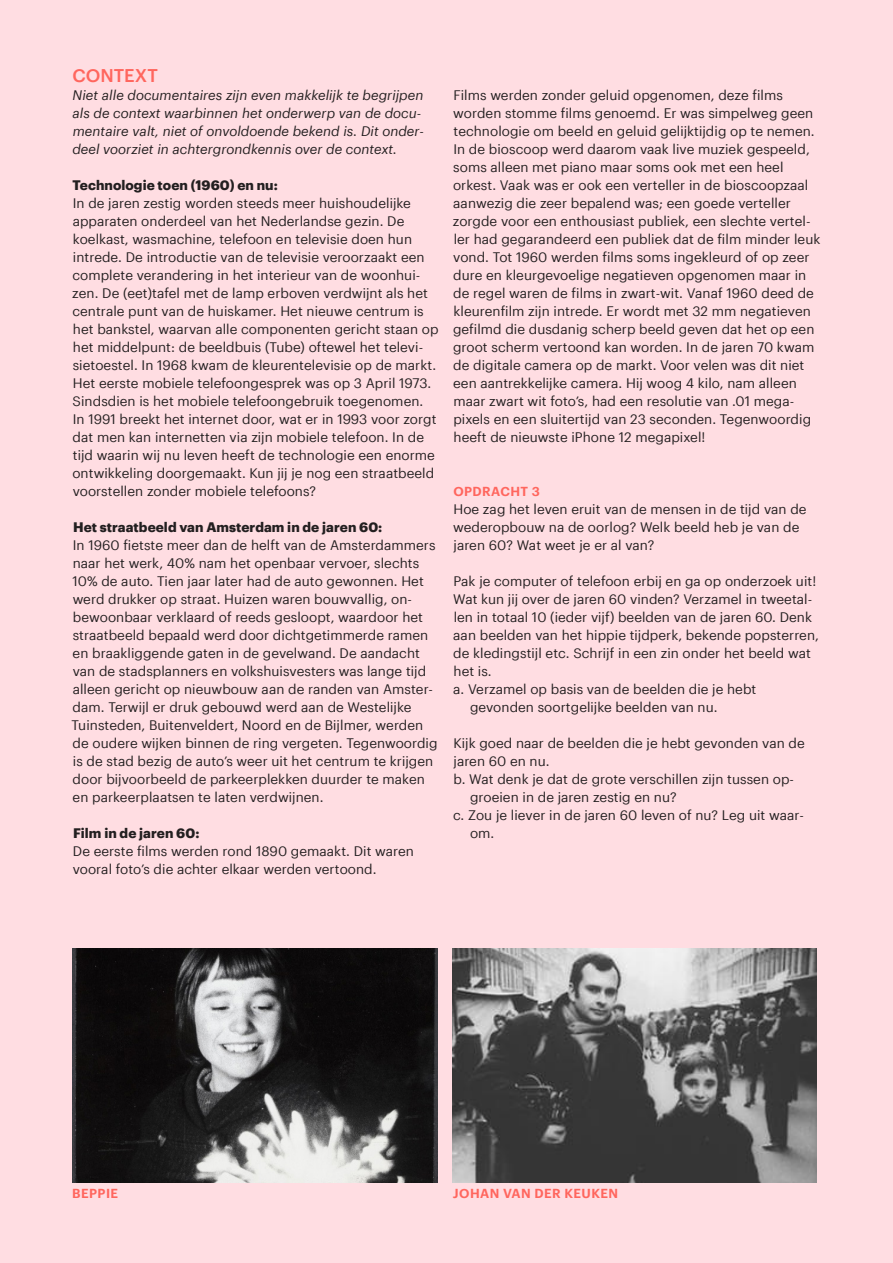
<style>
.page{position:relative;width:893px;height:1263px;background:#ffdde2}
.page>*{position:absolute;margin:0;border:0;box-sizing:border-box;transform-origin:0 0}
.t1{font:500 18px "Graphik App";color:#ff665e}
.t2{font:13.5px/18px "Graphik App";letter-spacing:.005em;color:#231f20}
.t3{font:italic 13.5px/18px "Graphik App";letter-spacing:.005em;color:#231f20}
.t4{font:700 13.5px "Graphik App";letter-spacing:.005em;color:#231f20}
.t5{font:600 12.75px "Graphik App";letter-spacing:.035em;color:#ff665e}
</style>
<div class="page">
<img style="left:72px;top:948px;width:366px;height:234px">
<img style="left:453px;top:948px;width:363px;height:234px">
<h1 class="t1" style="left:72px;top:62px;width:87px">CONTEXT</h1>
<p class="t3" style="left:72px;top:85px;width:353px">Niet alle documentaires zijn even makkelijk te begrijpen als de context waarbinnen het onderwerp van de docu&shy;mentaire valt, niet of onvoldoende bekend is. Dit onder&shy;deel voorziet in achtergrondkennis over de context.</p>
<p class="t4" style="left:73px;top:175px;width:207px">Technologie toen (1960) en nu:</p>
<p class="t2" style="left:72px;top:193px;width:368px">In de jaren zestig worden steeds meer huishoudelijke apparaten onderdeel van het Nederlandse gezin. De koelkast, wasmachine, telefoon en televisie doen hun intrede. De introductie van de televisie veroorzaakt een complete verandering in het interieur van de woonhui&shy;zen. De (eet)tafel met de lamp erboven verdwijnt als het centrale punt van de huiskamer. Het nieuwe centrum is het bankstel, waarvan alle componenten gericht staan op het middelpunt: de beeldbuis (Tube) oftewel het televi&shy;sietoestel. In 1968 kwam de kleurentelevisie op de markt.<br>Het eerste mobiele telefoongesprek was op 3 April 1973.<br>Sindsdien is het mobiele telefoongebruik toegenomen.<br>In 1991 breekt het internet door, wat er in 1993 voor zorgt dat men kan internetten via zijn mobiele telefoon. In de tijd waarin wij nu leven heeft de technologie een enorme ontwikkeling doorgemaakt. Kun jij je nog een straatbeeld voorstellen zonder mobiele telefoons?</p>
<p class="t4" style="left:73px;top:517px;width:311px">Het straatbeeld van Amsterdam in de jaren 60:</p>
<p class="t2" style="left:72px;top:535px;width:368px">In 1960 fietste meer dan de helft van de Amsterdammers naar het werk, 40% nam het openbaar vervoer, slechts 10% de auto. Tien jaar later had de auto gewonnen. Het werd drukker op straat. Huizen waren bouwvallig, on&shy;bewoonbaar verklaard of reeds gesloopt, waardoor het straatbeeld bepaald werd door dichtgetimmerde ramen en braakliggende gaten in de gevelwand. De aandacht van de stadsplanners en volkshuisvesters was lange tijd alleen gericht op nieuwbouw aan de randen van Amster&shy;dam. Terwijl er druk gebouwd werd aan de Westelijke Tuinsteden, Buitenveldert, Noord en de Bijlmer, werden de oudere wijken binnen de ring vergeten. Tegenwoordig is de stad bezig de auto’s weer uit het centrum te krijgen door bijvoorbeeld de parkeerplekken duurder te maken en parkeerplaatsen te laten verdwijnen.</p>
<p class="t4" style="left:73px;top:823px;width:128px">Film in de jaren 60:</p>
<p class="t2" style="left:73px;top:841px;width:343px">De eerste films werden rond 1890 gemaakt. Dit waren vooral foto’s die achter elkaar werden vertoond.</p>
<p class="t2" style="left:453px;top:85px;width:369px">Films werden zonder geluid opgenomen, deze films worden stomme films genoemd. Er was simpelweg geen technologie om beeld en geluid gelijktijdig op te nemen.<br>In de bioscoop werd daarom vaak live muziek gespeeld, soms alleen met piano maar soms ook met een heel orkest. Vaak was er ook een verteller in de bioscoopzaal aanwezig die zeer bepalend was; een goede verteller zorgde voor een enthousiast publiek, een slechte vertel&shy;ler had gegarandeerd een publiek dat de film minder leuk vond. Tot 1960 werden films soms ingekleurd of op zeer dure en kleurgevoelige negatieven opgenomen maar in de regel waren de films in zwart-wit. Vanaf 1960 deed de kleurenfilm zijn intrede. Er wordt met 32 mm negatieven gefilmd die dusdanig scherp beeld geven dat het op een groot scherm vertoond kan worden. In de jaren 70 kwam de digitale camera op de markt. Voor velen was dit niet een aantrekkelijke camera. Hij woog 4 kilo, nam alleen maar zwart wit foto’s, had een resolutie van .01 mega&shy;pixels en een sluitertijd van 23 seconden. Tegenwoordig heeft de nieuwste iPhone 12 megapixel!</p>
<p class="t5" style="left:453px;top:482px;width:88px">OPDRACHT 3</p>
<p class="t2" style="left:453px;top:499px;width:355px">Hoe zag het leven eruit van de mensen in de tijd van de wederopbouw na de oorlog? Welk beeld heb je van de jaren 60? Wat weet je er al van?</p>
<p class="t2" style="left:453px;top:571px;width:364px">Pak je computer of telefoon erbij en ga op onderzoek uit!</p>
<p class="t2" style="left:453px;top:589px;width:361px">Wat kun jij over de jaren 60 vinden? Verzamel in tweetal-</p>
<p class="t2" style="left:454px;top:607px;width:360px">len in totaal 10 (ieder vijf) beelden van de jaren 60. Denk</p>
<p class="t2" style="left:453px;top:625px;width:367px">aan beelden van het hippie tijdperk, bekende popsterren,</p>
<p class="t2" style="left:453px;top:643px;width:359px">de kledingstijl etc. Schrijf in een zin onder het beeld wat</p>
<p class="t2" style="left:453px;top:661px;width:40px">het is.</p>
<p class="t2" style="left:453px;top:679px;width:305px">a. Verzamel op basis van de beelden die je hebt</p>
<p class="t2" style="left:470px;top:697px;width:249px">gevonden soortgelijke beelden van nu.</p>
<p class="t2" style="left:453px;top:733px;width:353px">Kijk goed naar de beelden die je hebt gevonden van de</p>
<p class="t2" style="left:453px;top:751px;width:98px">jaren 60 en nu.</p>
<p class="t2" style="left:453px;top:769px;width:342px">b. Wat denk je dat de grote verschillen zijn tussen op-</p>
<p class="t2" style="left:470px;top:787px;width:208px">groeien in de jaren zestig en nu?</p>
<p class="t2" style="left:453px;top:805px;width:352px">c. Zou je liever in de jaren 60 leven of nu? Leg uit waar-</p>
<p class="t2" style="left:470px;top:823px;width:26px">om.</p>
<p class="t5" style="left:72px;top:1184px;width:47px">BEPPIE</p>
<p class="t5" style="left:453px;top:1184px;width:167px">JOHAN VAN DER KEUKEN</p>
</div>
